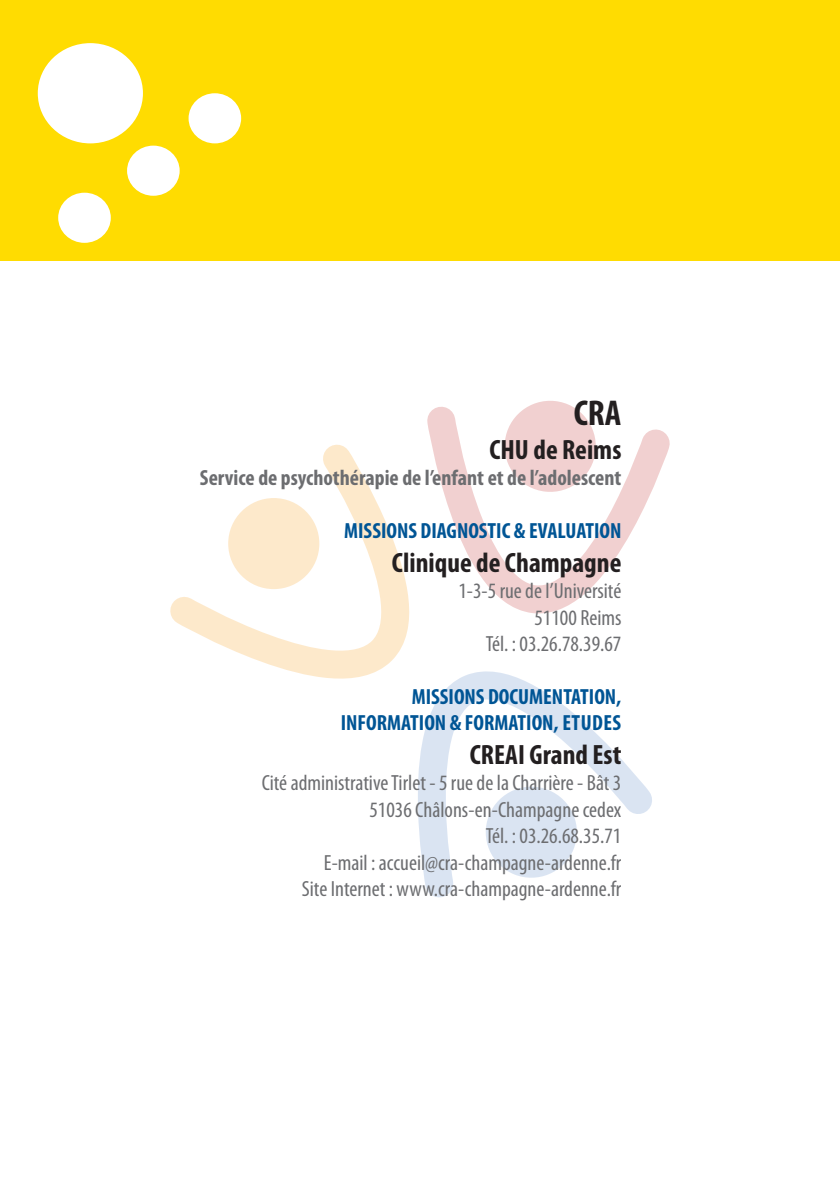
<style>
.page{position:relative;width:840px;height:1191px;background:#fff}
.page>*{position:absolute;margin:0;border:0;box-sizing:border-box;transform-origin:0 0}
.t1{font:700 condensed 36px "Myriad Pro";color:#231f20}
.t2{font:700 condensed 28px "Myriad Pro";color:#231f20}
.t3{font:condensed 22px "Myriad Pro";color:#6c6d70}
.t4{font:700 condensed 22px "Myriad Pro";color:#005595}
.t5{font:700 condensed 22px "Myriad Pro";color:#6c6d70}
</style>
<div class="page">
<div style="left:0;top:0;width:839px;height:261px;background:#ffdc01"></div>
<div style="left:38px;top:43px;width:105px;height:100px;background:#fff;border-radius:50%"></div>
<div style="left:188px;top:93px;width:53px;height:50px;background:#fff;border-radius:50%"></div>
<div style="left:127px;top:146px;width:52px;height:50px;background:#fff;border-radius:50%"></div>
<div style="left:58px;top:193px;width:53px;height:50px;background:#fff;border-radius:50%"></div>
<svg style="left:427px;top:407px;width:242px;height:207px"></svg>
<svg style="left:170px;top:431px;width:298px;height:248px"></svg>
<svg style="left:372px;top:663px;width:280px;height:234px"></svg>
<svg style="left:502px;top:401px;width:95px;height:93px"></svg>
<div style="left:228px;top:498px;width:91px;height:91px;background:#fde9cb;border-radius:50%"></div>
<svg style="left:479px;top:780px;width:103px;height:104px"></svg>
<p class="t1" style="left:573px;top:391px;width:49px">CRA</p>
<p class="t2" style="left:489px;top:432px;width:133px">CHU de Reims</p>
<p class="t5" style="left:200px;top:464px;width:423px">Service de psychothérapie de l’enfant et de l’adolescent</p>
<p class="t4" style="left:344px;top:517px;width:278px">MISSIONS DIAGNOSTIC &amp; EVALUATION</p>
<p class="t2" style="left:392px;top:545px;width:231px">Clinique de Champagne</p>
<p class="t3" style="left:458px;top:577px;width:164px">1-3-5 rue de l’Université</p>
<p class="t3" style="left:534px;top:604px;width:88px">51100 Reims</p>
<p class="t3" style="left:485px;top:630px;width:137px">Tél. : 03.26.78.39.67</p>
<p class="t4" style="left:411px;top:683px;width:211px">MISSIONS DOCUMENTATION,</p>
<p class="t4" style="left:340px;top:709px;width:282px">INFORMATION &amp; FORMATION, ETUDES</p>
<p class="t2" style="left:469px;top:737px;width:153px">CREAI Grand Est</p>
<p class="t3" style="left:261px;top:769px;width:361px">Cité administrative Tirlet - 5 rue de la Charrière - Bât 3</p>
<p class="t3" style="left:369px;top:796px;width:253px">51036 Châlons-en-Champagne cedex</p>
<p class="t3" style="left:485px;top:822px;width:137px">Tél. : 03.26.68.35.71</p>
<p class="t3" style="left:324px;top:849px;width:299px">E-mail : accueil@cra-champagne-ardenne.fr</p>
<p class="t3" style="left:302px;top:875px;width:321px">Site Internet : www.cra-champagne-ardenne.fr</p>
</div>
